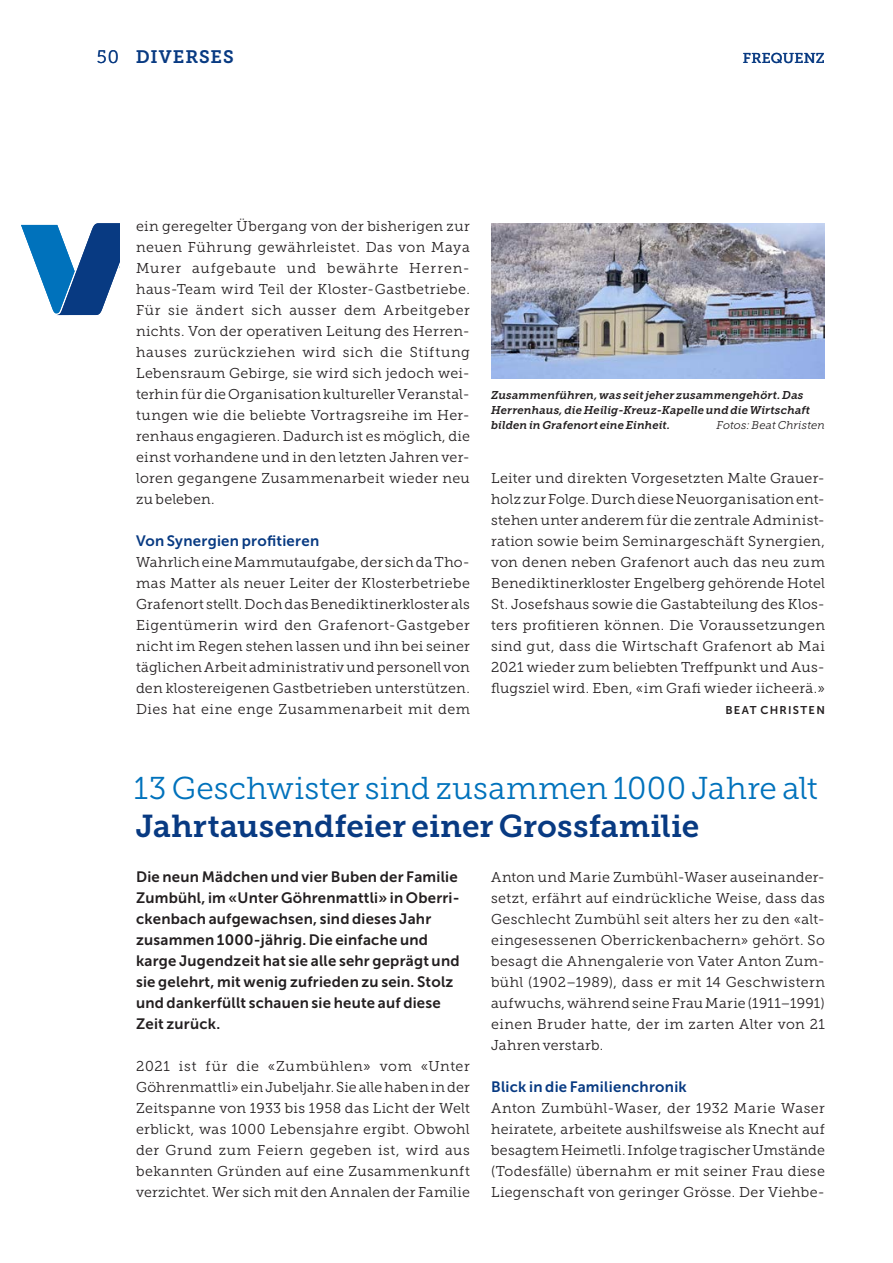
<style>
.page{position:relative;width:893px;height:1263px;background:#fff}
.page>*{position:absolute;margin:0;border:0;box-sizing:border-box;transform-origin:0 0}
.t1{font:31.5px "Museo Slab 300";letter-spacing:.01em;color:#0072bc}
.t2{font:31.5px "Museo Slab 700";color:#083a82}
.t3{font:18px "Museo Slab 700";letter-spacing:.05em;color:#083a82}
.t4{font:15px/21px "Museo Sans 700";letter-spacing:.015em;color:#231f20}
.t5{font:15px "Museo Sans 700";letter-spacing:.02em;color:#083a82}
.t6{font:14.25px/21px "Museo Slab 300";letter-spacing:.02em;color:#231f20;text-align:justify}
.t7{font:14.25px "Museo Slab 500";letter-spacing:.02em;color:#083a82}
.t8{font:italic 11.25px/15px "Museo Slab 700";letter-spacing:.01em;color:#231f20}
.t9{font:italic 11.25px "Museo Slab 300";letter-spacing:.015em;color:#231f20}
.t10{font:11.25px "Museo Sans 700";letter-spacing:.115em;color:#231f20}
.s1{font-family:"Museo Slab 300"}
</style>
<div class="page">
<svg style="left:21px;top:223px;width:98px;height:92px"></svg>
<img style="left:491px;top:223px;width:334px;height:155px">
<p class="t3" style="left:97px;top:47px;width:138px"><span class="s1">50</span> DIVERSES</p>
<p class="t7" style="left:743px;top:50px;width:84px">FREQUENZ</p>
<p class="t6" style="left:136px;top:216px;width:335px">ein geregelter Übergang von der bisherigen zur neuen Führung gewährleistet. Das von Maya Murer aufgebaute und bewährte Herren&shy;haus-Team wird Teil der Kloster--Gastbetriebe.<br>Für sie ändert sich ausser dem Arbeitgeber nichts. Von der operativen Leitung des Herren&shy;hauses zurückziehen wird sich die Stiftung Lebensraum Gebirge, sie wird sich jedoch wei&shy;terhin für die Organisation kultureller Veranstal&shy;tungen wie die beliebte Vortragsreihe im Her&shy;renhaus engagieren. Dadurch ist es möglich, die einst vorhandene und in den letzten Jahren ver&shy;loren gegangene Zusammenarbeit wieder neu zu beleben.</p>
<p class="t5" style="left:136px;top:532px;width:185px">Von Synergien profitieren</p>
<p class="t6" style="left:136px;top:552px;width:335px">Wahrlich eine Mammutaufgabe, der sich da Tho&shy;mas Matter als neuer Leiter der Klosterbetriebe Grafenort stellt. Doch das Benediktinerkloster als Eigentümerin wird den Grafenort- Gastgeber nicht im Regen stehen lassen und ihn bei seiner täglichen Arbeit administrativ und personell von den klostereigenen Gastbetrieben unterstützen.<br>Dies hat eine enge Zusammenarbeit mit dem</p>
<p class="t8" style="left:491px;top:388px;width:321px">Zusammenführen, was seit jeher zusammengehört. Das<br>Herrenhaus, die Heilig-Kreuz-Kapelle und die Wirtschaft bilden in Grafenort eine Einheit.</p>
<p class="t9" style="left:716px;top:419px;width:110px">Fotos: Beat Christen</p>
<p class="t6" style="left:491px;top:468px;width:335px;text-align:left">Leiter und direkten Vorgesetzten Malte Grauer&shy;holz zur Folge. Durch diese Neuorganisation ent-- stehen unter anderem für die zentrale Administ&shy;ration sowie beim Seminargeschäft Synergien, von denen neben Grafenort auch das neu zum Benediktinerkloster Engelberg gehörende Hotel St. Josefshaus sowie die Gastabteilung des Klos&shy;ters profitieren können. Die Voraussetzungen sind gut, dass die Wirtschaft Grafenort ab Mai 2021 wieder zum beliebten Treffpunkt und Aus&shy;flugsziel wird. Eben, «im Grafi wieder iicheerä.»</p>
<p class="t10" style="left:725px;top:704px;width:101px">BEAT CHRISTEN</p>
<h1 class="t1" style="left:134px;top:771px;width:686px">13 Geschwister sind zusammen 1000 Jahre alt</h1>
<h1 class="t2" style="left:136px;top:808px;width:565px">Jahrtausendfeier einer Grossfamilie</h1>
<p class="t4" style="left:136px;top:866px;width:325px">Die neun Mädchen und vier Buben der Familie Zumbühl, im «Unter Göhrenmattli» in Oberri&shy;ckenbach aufgewachsen, sind dieses Jahr zusammen 1000-jährig. Die einfache und karge Jugendzeit hat sie alle sehr geprägt und sie gelehrt, mit wenig zufrieden zu sein. Stolz und dankerfüllt schauen sie heute auf diese Zeit zurück.</p>
<p class="t6" style="left:136px;top:1056px;width:335px">2021 ist für die «Zumbühlen» vom «Unter Göhrenmattli» ein Jubeljahr. Sie alle haben in der Zeitspanne von 1933 bis 1958 das Licht der Welt erblickt, was 1000 Lebensjahre ergibt. Obwohl der Grund zum Feiern gegeben ist, wird aus bekannten Gründen auf eine Zusammenkunft verzichtet. Wer sich mit den Annalen der Familie</p>
<p class="t6" style="left:491px;top:867px;width:335px;text-align:left">Anton und Marie Zumbühl-Waser auseinander&shy;setzt, erfährt auf eindrückliche Weise, dass das Geschlecht Zumbühl seit alters her zu den «alt&shy;eingesessenen Oberrickenbachern» gehört. So besagt die Ahnengalerie von Vater Anton Zum&shy;bühl (1902–1989), dass er mit 14 Geschwistern aufwuchs, während seine Frau Marie (1911–1991) einen Bruder hatte, der im zarten Alter von 21<br>Jahren verstarb.</p>
<p class="t5" style="left:491px;top:1078px;width:197px">Blick in die Familienchronik</p>
<p class="t6" style="left:491px;top:1098px;width:335px">Anton Zumbühl-Waser, der 1932 Marie Waser heiratete, arbeitete aushilfsweise als Knecht auf besagtem Heimetli. Infolge tragischer Umstände (Todesfälle) übernahm er mit seiner Frau diese Liegenschaft von geringer Grösse. Der Viehbe-</p>
</div>
